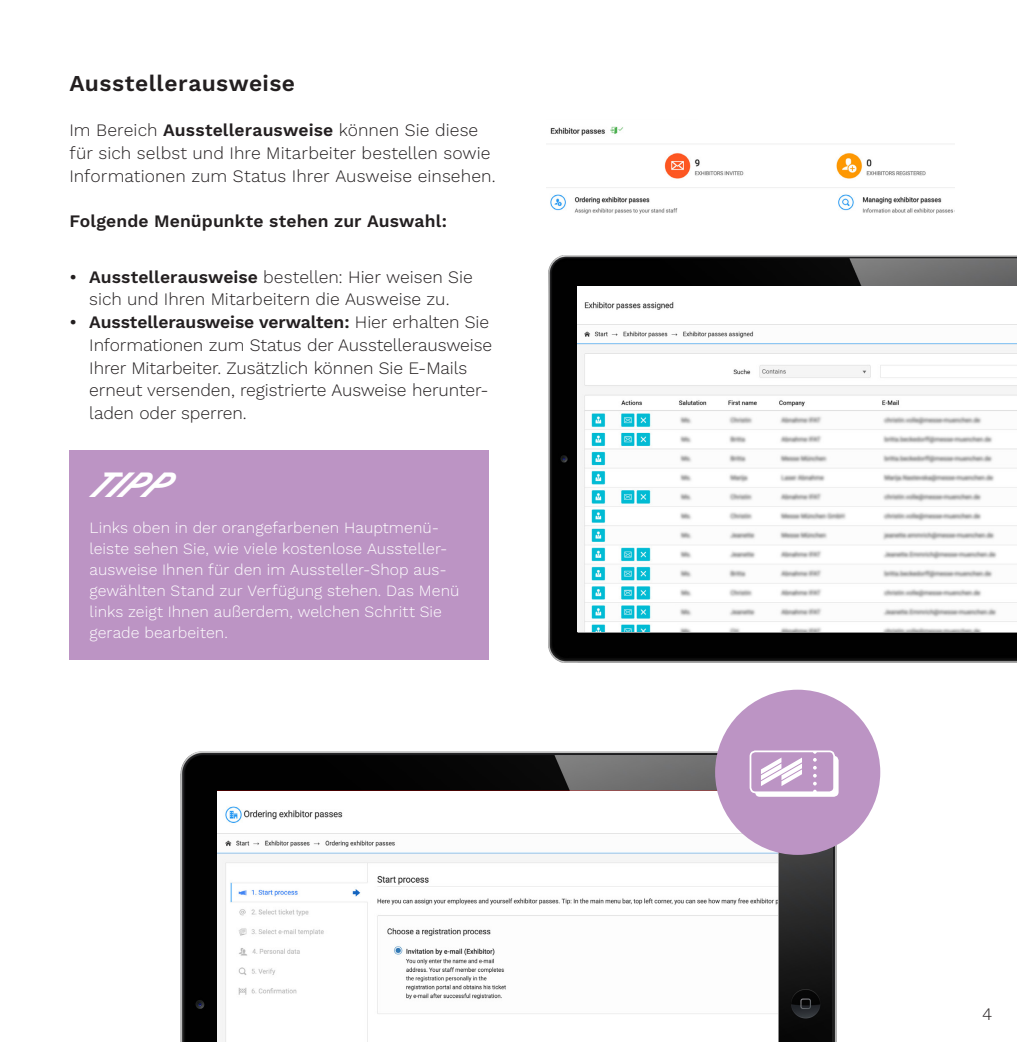
<style>
.page{position:relative;width:1017px;height:1042px;background:#fff}
.page>*{position:absolute;margin:0;border:0;box-sizing:border-box;transform-origin:0 0}
.t1{font:700 35px "GT Planar Italic 45";color:#fff}
.t2{font:600 22.75px "Work Sans";letter-spacing:.02em;color:#231f20}
.t3{font:300 17.5px/22.8px "Work Sans";letter-spacing:-.005em;color:#231f20}
.t4{font:600 17.5px "Work Sans";letter-spacing:.005em;color:#231f20}
.t5{font:300 15.75px/21px "Work Sans";letter-spacing:.005em;color:#fff}
.s1{font-weight:600}
.s2{font-weight:500}
</style>
<div class="page">
<img style="left:548px;top:255px;width:469px;height:407px">
<img style="left:578px;top:286px;width:439px;height:346px">
<img style="left:550px;top:126px;width:73px;height:10px">
<img style="left:546px;top:153px;width:408px;height:35px">
<img style="left:838px;top:194px;width:115px;height:20px">
<img style="left:550px;top:194px;width:128px;height:20px">
<img style="left:180px;top:752px;width:656px;height:290px">
<img style="left:217px;top:792px;width:561px;height:250px">
<div style="left:69px;top:450px;width:420px;height:209px;background:#bc94c4"></div>
<div style="left:715px;top:690px;width:165px;height:165px;background:#bc94c4;border-radius:50%"></div>
<div style="left:750px;top:750px;width:85px;height:43px;border:2px solid #fff;border-radius:5px"></div>
<svg style="left:756px;top:751px;width:83px;height:46px"></svg>
<p class="t2" style="left:69px;top:66px;width:227px">Ausstellerausweise</p>
<p class="t3" style="left:69px;top:118px;width:428px">Im Bereich <span class="s1">Ausstellerausweise</span> können Sie diese für sich selbst und Ihre Mitarbeiter bestellen sowie<br>Informationen zum Status Ihrer Ausweise einsehen.</p>
<p class="t4" style="left:69px;top:208px;width:379px">Folgende Menüpunkte stehen zur Auswahl:</p>
<p class="t3" style="left:69px;top:264px;width:405px;text-align:center"><span class="s2">•</span> <span class="s1">Ausstellerausweise</span> bestellen: Hier weisen Sie sich und Ihren Mitarbeitern die Ausweise zu.</p>
<p class="t3" style="left:89px;top:310px;width:404px;text-indent:-20px"><span class="s2">•</span> <span class="s1">Ausstellerausweise verwalten:</span> Hier erhalten Sie Informationen zum Status der Ausstellerausweise Ihrer Mitarbeiter. Zusätzlich können Sie E- Mails erneut versenden, registrierte Ausweise herunter&shy;laden oder sperren.</p>
<p class="t1" style="left:90px;top:464px;width:80px">TIPP</p>
<p class="t5" style="left:90px;top:516px;width:372px">Links oben in der orangefarbenen Hauptmenü&shy;leiste sehen Sie, wie viele kostenlose Aussteller&shy;ausweise Ihnen für den im Aussteller-Shop aus&shy;gewählten Stand zur Verfügung stehen. Das Menü links zeigt Ihnen außerdem, welchen Schritt Sie gerade bearbeiten.</p>
<p class="t3" style="left:982px;top:1002px;width:12px">4</p>
</div>
